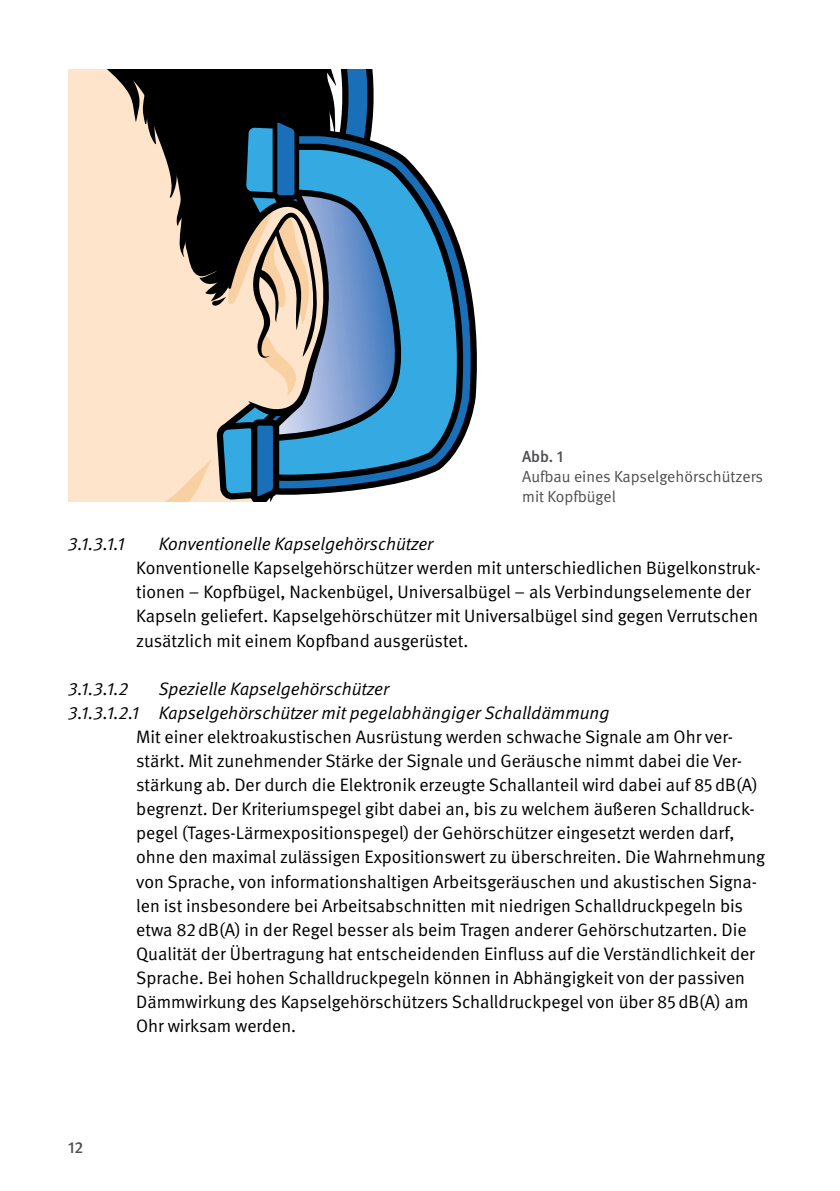
<style>
.page{position:relative;width:840px;height:1191px;background:#fff}
.page>*{position:absolute;margin:0;border:0;box-sizing:border-box;transform-origin:0 0}
.FT{font:18px/24px "DGUV Meta";color:#000}
.t1{font:italic 18px "DGUV Meta";color:#000}
.t2{font:16px/20px "DGUV Meta";color:#504f53}
.t3{font:500 16px "DGUV Meta";color:#504f53}
.s1{font-weight:500}
</style>
<div class="page">
<svg style="left:68px;top:70px;width:409px;height:432px;background:#8f9da3"></svg>
<p class="t2" style="left:522px;top:447px;width:242px"><span class="s1">Abb. 1<br></span>Aufbau eines Kapselgehörschützers mit Kopfbügel</p>
<h5 class="t1" style="left:68px;top:533px;width:58px">3.1.3.1.1</h5>
<h5 class="t1" style="left:159px;top:533px;width:276px">Konventionelle Kapselgehörschützer</h5>
<p class="FT" style="left:136px;top:556px;width:625px">Konventionelle Kapselgehörschützer werden mit unterschiedlichen Bügelkonstruk&shy;tionen – Kopfbügel, Nackenbügel, Universalbügel – als Verbindungselemente der Kapseln geliefert. Kapselgehörschützer mit Universalbügel sind gegen Verrutschen zusätzlich mit einem Kopfband ausgerüstet.</p>
<h5 class="t1" style="left:68px;top:678px;width:62px">3.1.3.1.2</h5>
<h5 class="t1" style="left:159px;top:678px;width:232px">Spezielle Kapselgehörschützer</h5>
<h6 class="t1" style="left:68px;top:702px;width:542px">3.1.3.1.2.1 Kapselgehörschützer mit pegelabhängiger Schalldämmung</h6>
<p class="FT" style="left:136px;top:725px;width:630px">Mit einer elektroakustischen Ausrüstung werden schwache Signale am Ohr ver&shy;stärkt. Mit zunehmender Stärke der Signale und Geräusche nimmt dabei die Ver&shy;stärkung ab. Der durch die Elektronik erzeugte Schallanteil wird dabei auf 85dB(A) begrenzt. Der Kriteriumspegel gibt dabei an, bis zu welchem äußeren Schalldruck&shy;pegel (Tages-Lärmexpositionspegel) der Gehörschützer eingesetzt werden darf, ohne den maximal zulässigen Expositionswert zu überschreiten. Die Wahrnehmung von Sprache, von informationshaltigen Arbeitsgeräuschen und akustischen Signa&shy;len ist insbesondere bei Arbeitsabschnitten mit niedrigen Schalldruckpegeln bis etwa 82dB(A) in der Regel besser als beim Tragen anderer Gehörschutzarten. Die Qualität der Übertragung hat entscheidenden Einfluss auf die Verständlichkeit der Sprache. Bei hohen Schalldruckpegeln können in Abhängigkeit von der passiven Dämmwirkung des Kapselgehörschützers Schalldruckpegel von über 85dB(A) am Ohr wirksam werden.</p>
<p class="t3" style="left:68px;top:1137px;width:17px">12</p>
</div>
